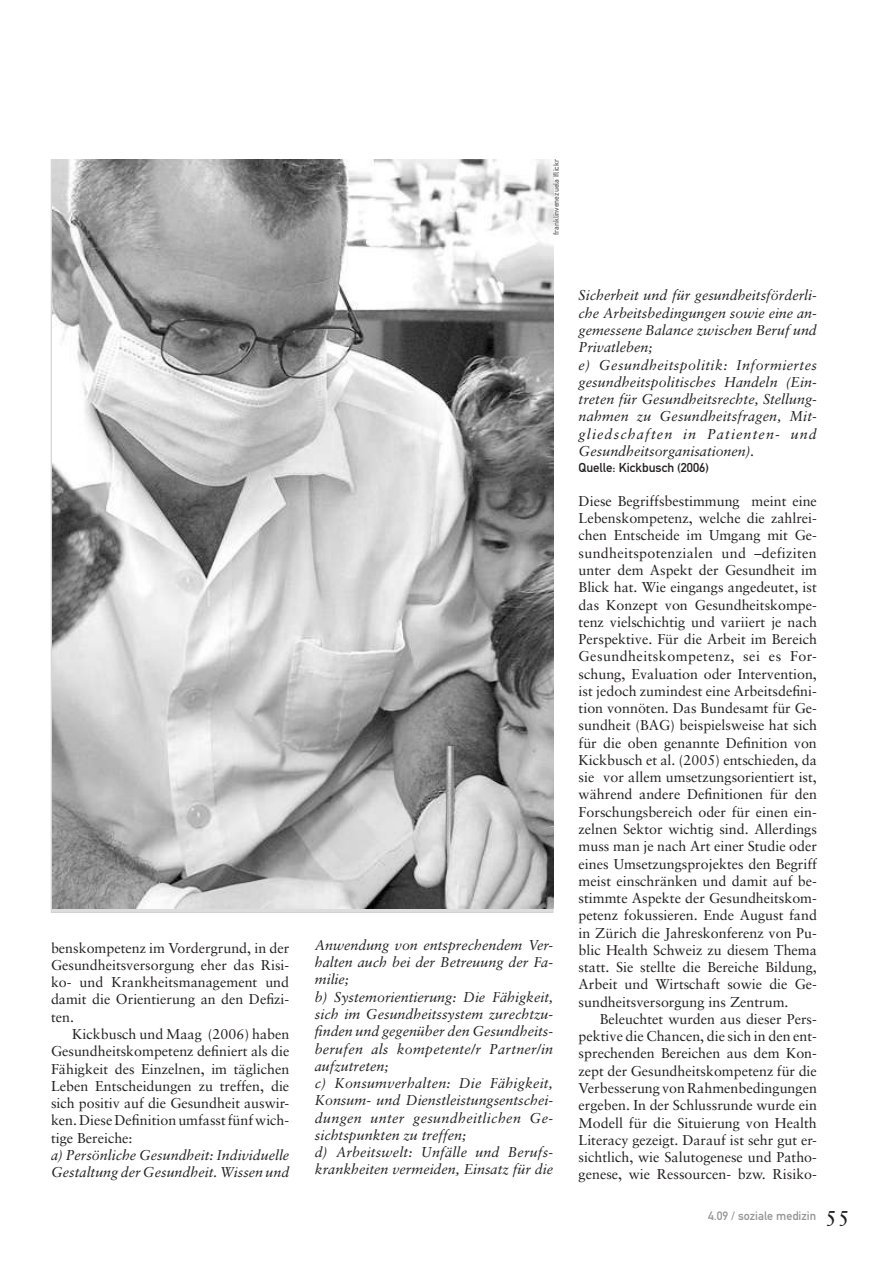
<style>
.page{position:relative;width:894px;height:1265px;background:#fff}
.page>*{position:absolute;margin:0;border:0;box-sizing:border-box;transform-origin:0 0}
.t1{font:14.25px/17.2px "Sabon";color:#231f20;text-align:justify}
.t2{font:italic 14.25px/17.2px "Sabon";color:#231f20}
.t3{font:12.75px "DIN Mittelschrift";color:#231f20}
.t4{font:12px "DIN Mittelschrift";color:#939598}
.t5{font:7.5px "DIN Mittelschrift";color:#636366}
.s1{font-family:"Sabon Roman Os F";font-size:22.5px;color:#231f20}
</style>
<div class="page">
<img style="left:52px;top:159px;width:501px;height:749px">
<p class="t1" style="left:51px;top:938px;width:240px">benskompetenz im Vordergrund, in der Gesundheitsversorgung eher das Risi&shy;ko- und Krankheitsmanagement und damit die Orientierung an den Defizi&shy;ten.</p>
<p class="t1" style="left:51px;top:1025px;width:240px;text-indent:21px">Kickbusch und Maag (2006) haben Gesundheitskompetenz definiert als die Fähigkeit des Einzelnen, im täglichen Leben Entscheidungen zu treffen, die sich positiv auf die Gesundheit auswir&shy;ken. Diese Definition umfasst fünf wich&shy;tige Bereiche:</p>
<p class="t2" style="left:51px;top:1146px;width:240px">a) Persönliche Gesundheit: Individuelle<br>Gestaltung der Gesundheit. Wissen und</p>
<p class="t5" style="left:552px;top:235px;width:77px;rotate:-90deg">franklinvenezuela |flickr</p>
<p class="t2" style="left:315px;top:936px;width:240px">Anwendung von entsprechendem Ver&shy;halten auch bei der Betreuung der Fa&shy;milie;<br>b) Systemorientierung: Die Fähigkeit, sich im Gesundheitssystem zurechtzu&shy;finden und gegenüber den Gesundheits&shy;berufen als kompetente/r Partner/in aufzutreten;<br>c) Konsumverhalten: Die Fähigkeit, Konsum- und Dienstleistungsentschei&shy;dungen unter gesundheitlichen Ge&shy;sichtspunkten zu treffen;<br>d) Arbeitswelt: Unfälle und Berufs&shy;krankheiten vermeiden, Einsatz für die</p>
<p class="t2" style="left:578px;top:287px;width:240px">Sicherheit und für gesundheitsförderli&shy;che Arbeitsbedingungen sowie eine an&shy;gemessene Balance zwischen Beruf und Privatleben;<br>e) Gesundheitspolitik: Informiertes gesundheitspolitisches Handeln (Ein&shy;treten für Gesundheitsrechte, Stellung&shy;nahmen zu Gesundheitsfragen, Mit&shy;gliedschaften in Patienten- und Gesundheitsorganisationen).</p>
<p class="t3" style="left:578px;top:460px;width:132px">Quelle: Kickbusch (2006)</p>
<p class="t1" style="left:578px;top:492px;width:240px">Diese Begriffsbestimmung meint eine Lebenskompetenz, welche die zahlrei&shy;chen Entscheide im Umgang mit Ge&shy;sundheitspotenzialen und –defiziten unter dem Aspekt der Gesundheit im Blick hat. Wie eingangs angedeutet, ist das Konzept von Gesundheitskompe&shy;tenz vielschichtig und variiert je nach Perspektive. Für die Arbeit im Bereich Gesundheitskompetenz, sei es For&shy;schung, Evaluation oder Intervention, ist jedoch zumindest eine Arbeitsdefini&shy;tion vonnöten. Das Bundesamt für Ge&shy;sundheit (BAG) beispielsweise hat sich für die oben genannte Definition von Kickbusch et al. (2005) entschieden, da sie vor allem umsetzungsorientiert ist, während andere Definitionen für den Forschungsbereich oder für einen ein&shy;zelnen Sektor wichtig sind. Allerdings muss man je nach Art einer Studie oder eines Umsetzungsprojektes den Begriff meist einschränken und damit auf be&shy;stimmte Aspekte der Gesundheitskom&shy;petenz fokussieren. Ende August fand in Zürich die Jahreskonferenz von Pu&shy;blic Health Schweiz zu diesem Thema statt. Sie stellte die Bereiche Bildung, Arbeit und Wirtschaft sowie die Ge&shy;sundheitsversorgung ins Zentrum.</p>
<p class="t1" style="left:578px;top:1010px;width:240px;text-indent:21px">Beleuchtet wurden aus dieser Pers&shy;pektive die Chancen, die sich in den ent&shy;sprechenden Bereichen aus dem Kon&shy;zept der Gesundheitskompetenz für die Verbesserung von Rahmenbedingungen ergeben. In der Schlussrunde wurde ein Modell für die Situierung von Health Literacy gezeigt. Darauf ist sehr gut er&shy;sichtlich, wie Salutogenese und Patho&shy;genese, wie Ressourcen- bzw. Risiko-</p>
<p class="t4" style="left:708px;top:1208px;width:143px">4.09 / soziale medizin <span class="s1">55</span></p>
</div>
